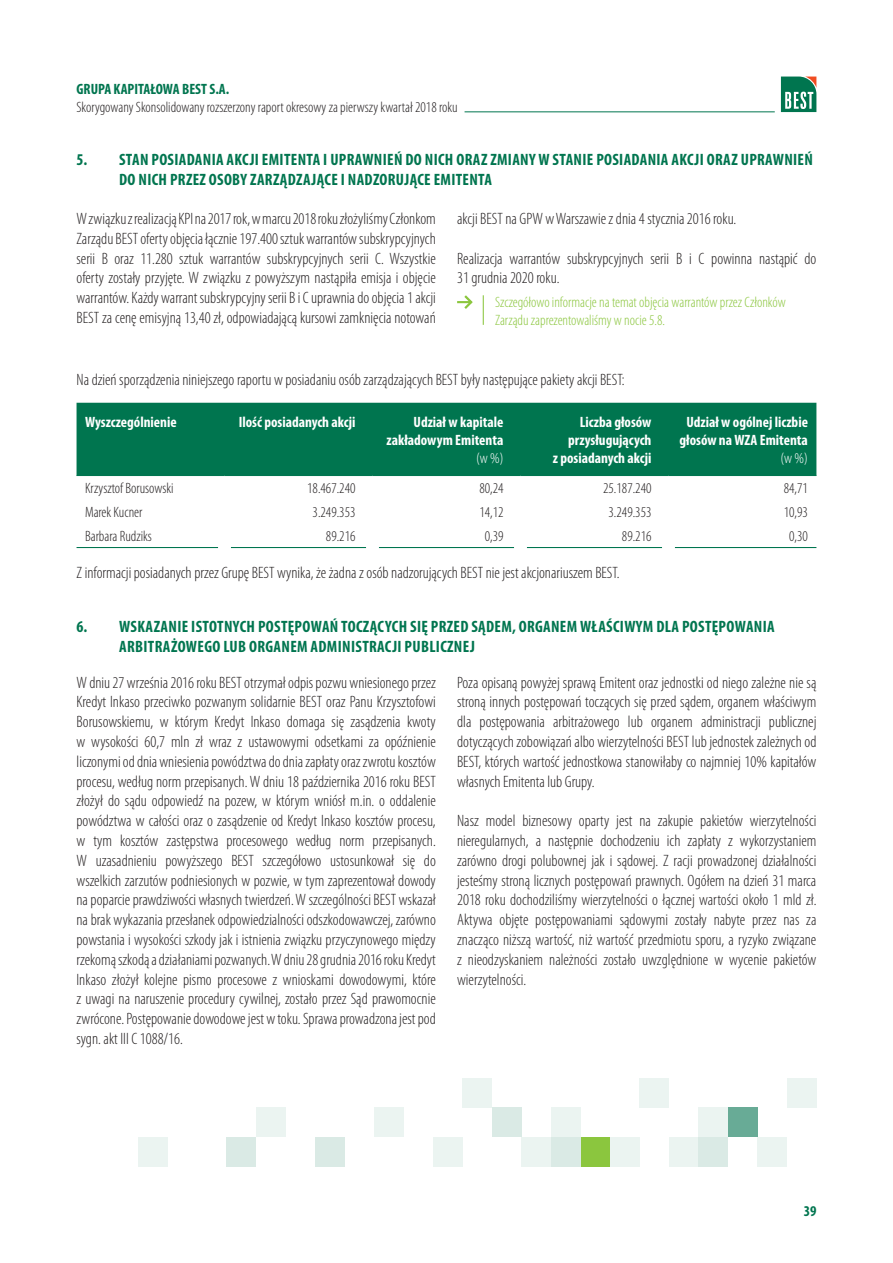
<style>
.page{position:relative;width:893px;height:1263px;background:#fff}
.page>*{position:absolute;margin:0;border:0;box-sizing:border-box;transform-origin:0 0}
.t1{font:300 condensed 16.5px/19.8px "Myriad Pro";color:#231f20;text-align:justify}
.t2{font:700 condensed 16.5px/19.8px "Myriad Pro";letter-spacing:.02em;color:#00754f}
.t3{font:300 condensed 15px "Myriad Pro";color:#231f20}
.t4{font:700 condensed 15px/18px "Myriad Pro";color:#fff;text-align:right}
.t5{font:300 condensed 15px/18px "Myriad Pro";color:#8bc63e}
.t6{font:700 condensed 15px "Myriad Pro";color:#00754f}
.t7{font:300 condensed 15px "Myriad Pro";color:#fff}
</style>
<div class="page">
<svg style="left:781px;top:77px;width:35px;height:35px"></svg>
<hr style="left:465px;top:112px;width:310px;height:1px;background:#00754f">
<div style="left:77px;top:403px;width:739px;height:72px;background:#00754f"></div>
<hr style="left:77px;top:547px;width:141px;height:1px;background:#00754f">
<hr style="left:231px;top:547px;width:135px;height:1px;background:#00754f">
<hr style="left:379px;top:547px;width:135px;height:1px;background:#00754f">
<hr style="left:527px;top:547px;width:135px;height:1px;background:#00754f">
<hr style="left:675px;top:547px;width:141px;height:1px;background:#00754f">
<hr style="left:77px;top:475px;width:148px;height:1px;background:#00754f">
<hr style="left:225px;top:475px;width:147px;height:1px;background:#00754f">
<hr style="left:372px;top:475px;width:148px;height:1px;background:#00754f">
<hr style="left:520px;top:475px;width:148px;height:1px;background:#00754f">
<hr style="left:668px;top:475px;width:148px;height:1px;background:#00754f">
<hr style="left:483px;top:295px;width:1px;height:30px;background:#8bc63e">
<svg style="left:457px;top:295px;width:16px;height:14px"></svg>
<div style="left:551px;top:1107px;width:29px;height:30px;background:#ebf4f1"></div>
<div style="left:698px;top:1107px;width:30px;height:30px;background:#ebf4f1"></div>
<div style="left:374px;top:1107px;width:29px;height:30px;background:#ebf4f1"></div>
<div style="left:521px;top:1137px;width:30px;height:29px;background:#ebf4f1"></div>
<div style="left:669px;top:1137px;width:29px;height:29px;background:#ebf4f1"></div>
<div style="left:226px;top:1137px;width:30px;height:29px;background:#daeae5"></div>
<div style="left:315px;top:1137px;width:29px;height:29px;background:#daeae5"></div>
<div style="left:492px;top:1107px;width:29px;height:30px;background:#daeae5"></div>
<div style="left:728px;top:1107px;width:29px;height:30px;background:#68ab96"></div>
<div style="left:610px;top:1137px;width:29px;height:29px;background:#ebf4f1"></div>
<div style="left:757px;top:1137px;width:30px;height:29px;background:#ebf4f1"></div>
<div style="left:433px;top:1137px;width:29px;height:29px;background:#ebf4f1"></div>
<div style="left:138px;top:1137px;width:29px;height:29px;background:#ebf4f1"></div>
<div style="left:580px;top:1137px;width:30px;height:29px;background:#8bc63e"></div>
<div style="left:256px;top:1107px;width:30px;height:30px;background:#ebf4f1"></div>
<div style="left:639px;top:1078px;width:30px;height:29px;background:#ebf4f1"></div>
<div style="left:787px;top:1078px;width:29px;height:29px;background:#ebf4f1"></div>
<div style="left:551px;top:1137px;width:29px;height:29px;background:#daeae5"></div>
<div style="left:698px;top:1137px;width:30px;height:29px;background:#daeae5"></div>
<div style="left:462px;top:1078px;width:30px;height:29px;background:#ebf4f1"></div>
<p class="t6" style="left:77px;top:81px;width:154px">GRUPA KAPITAŁOWA BEST S.A.</p>
<p class="t3" style="left:77px;top:99px;width:383px">Skorygowany Skonsolidowany rozszerzony raport okresowy za pierwszy kwartał 2018 roku</p>
<p class="t2" style="left:119px;top:150px;width:695px;text-indent:-43px">5. STAN POSIADANIA AKCJI EMITENTA I UPRAWNIEŃ DO NICH ORAZ ZMIANY W STANIE POSIADANIA AKCJI ORAZ UPRAWNIEŃ<br>DO NICH PRZEZ OSOBY ZARZĄDZAJĄCE I NADZORUJĄCE EMITENTA</p>
<p class="t1" style="left:77px;top:209px;width:361px">Wzwiązku zrealizacją KPI na 2017 rok, wmarcu 2018 roku złożyliśmy Członkom Zarządu BEST oferty objęcia łącznie 197.400 sztuk warrantów subskrypcyjnych serii B oraz 11.280 sztuk warrantów subskrypcyjnych serii C. Wszystkie oferty zostały przyjęte. W związku z powyższym nastąpiła emisja i objęcie warrantów. Każdy warrant subskrypcyjny serii B iC uprawnia do objęcia 1 akcji BEST za cenę emisyjną 13,40 zł, odpowiadającą kursowi zamknięcia notowań</p>
<p class="t1" style="left:457px;top:209px;width:281px">akcji BEST na GPW wWarszawie z dnia 4 stycznia 2016roku.</p>
<p class="t1" style="left:457px;top:249px;width:361px">Realizacja warrantów subskrypcyjnych serii B i C powinna nastąpić do<br>31grudnia 2020 roku.</p>
<p class="t5" style="left:495px;top:293px;width:292px">Szczegółowo informacje na temat objęcia warrantów przez Członków<br>Zarządu zaprezentowaliśmy w nocie 5.8.</p>
<p class="t1" style="left:77px;top:370px;width:550px">Na dzień sporządzenia niniejszego raportu w posiadaniu osób zarządzających BEST były następujące pakiety akcji BEST:</p>
<p class="t4" style="left:85px;top:413px;width:93px">Wyszczególnienie</p>
<p class="t4" style="left:239px;top:413px;width:118px">Ilość posiadanych akcji</p>
<p class="t4" style="left:387px;top:413px;width:118px">Udział w kapitale zakładowym Emitenta</p>
<p class="t7" style="left:476px;top:450px;width:29px">(w %)</p>
<p class="t4" style="left:553px;top:413px;width:100px">Liczba głosów przysługujących<br>z posiadanych akcji</p>
<p class="t4" style="left:680px;top:413px;width:130px;text-align:center">Udział w ogólnej liczbie głosów na WZA Emitenta</p>
<p class="t7" style="left:780px;top:450px;width:29px">(w %)</p>
<p class="t3" style="left:85px;top:480px;width:90px">Krzysztof Borusowski</p>
<p class="t3" style="left:307px;top:480px;width:50px">18.467.240</p>
<p class="t3" style="left:479px;top:480px;width:26px">80,24</p>
<p class="t3" style="left:603px;top:480px;width:50px">25.187.240</p>
<p class="t3" style="left:784px;top:480px;width:26px">84,71</p>
<p class="t3" style="left:85px;top:504px;width:59px">Marek Kucner</p>
<p class="t3" style="left:313px;top:504px;width:44px">3.249.353</p>
<p class="t3" style="left:479px;top:504px;width:26px">14,12</p>
<p class="t3" style="left:609px;top:504px;width:44px">3.249.353</p>
<p class="t3" style="left:784px;top:504px;width:26px">10,93</p>
<p class="t3" style="left:85px;top:528px;width:68px">Barbara Rudziks</p>
<p class="t3" style="left:326px;top:528px;width:31px">89.216</p>
<p class="t3" style="left:485px;top:528px;width:20px">0,39</p>
<p class="t3" style="left:622px;top:528px;width:31px">89.216</p>
<p class="t3" style="left:789px;top:528px;width:20px">0,30</p>
<p class="t1" style="left:77px;top:563px;width:544px">Zinformacji posiadanych przez Grupę BEST wynika, że żadna z osób nadzorujących BEST nie jest akcjonariuszem BEST.</p>
<p class="t2" style="left:119px;top:617px;width:657px;text-indent:-43px">6. WSKAZANIE ISTOTNYCH POSTĘPOWAŃ TOCZĄCYCH SIĘ PRZED SĄDEM, ORGANEM WŁAŚCIWYM DLA POSTĘPOWANIA<br>ARBITRAŻOWEGO LUB ORGANEM ADMINISTRACJI PUBLICZNEJ</p>
<p class="t1" style="left:77px;top:672px;width:361px">Wdniu 27 września 2016 roku BEST otrzymał odpis pozwu wniesionego przez Kredyt Inkaso przeciwko pozwanym solidarnie BEST oraz Panu Krzysztofowi Borusowskiemu, w którym Kredyt Inkaso domaga się zasądzenia kwoty w wysokości 60,7 mln zł wraz z ustawowymi odsetkami za opóźnienie liczonymi od dnia wniesienia powództwa do dnia zapłaty oraz zwrotu kosztów procesu, według norm przepisanych. W dniu 18 października 2016 roku BEST złożył do sądu odpowiedź na pozew, w którym wniósł m.in. o oddalenie powództwa w całości oraz o zasądzenie od Kredyt Inkaso kosztów procesu, w tym kosztów zastępstwa procesowego według norm przepisanych.<br>W uzasadnieniu powyższego BEST szczegółowo ustosunkował się do wszelkich zarzutów podniesionych w pozwie, w tym zaprezentował dowody na poparcie prawdziwości własnych twierdzeń. W szczególności BEST wskazał na brak wykazania przesłanek odpowiedzialności odszkodowawczej, zarówno powstania i wysokości szkody jak i istnienia związku przyczynowego między rzekomą szkodą adziałaniami pozwanych. Wdniu 28 grudnia 2016 roku Kredyt Inkaso złożył kolejne pismo procesowe z wnioskami dowodowymi, które z uwagi na naruszenie procedury cywilnej, zostało przez Sąd prawomocnie zwrócone. Postępowanie dowodowe jest w toku. Sprawa prowadzona jest pod sygn. akt III C 1088/16.</p>
<p class="t1" style="left:457px;top:672px;width:361px">Poza opisaną powyżej sprawą Emitent oraz jednostki od niego zależne nie są stroną innych postępowań toczących się przed sądem, organem właściwym dla postępowania arbitrażowego lub organem administracji publicznej dotyczących zobowiązań albo wierzytelności BEST lub jednostek zależnych od BEST, których wartość jednostkowa stanowiłaby co najmniej 10% kapitałów własnych Emitenta lub Grupy.</p>
<p class="t1" style="left:457px;top:811px;width:361px">Nasz model biznesowy oparty jest na zakupie pakietów wierzytelności nieregularnych, a następnie dochodzeniu ich zapłaty z wykorzystaniem zarówno drogi polubownej jak i sądowej. Z racji prowadzonej działalności jesteśmy stroną licznych postępowań prawnych. Ogółem na dzień 31 marca 2018 roku dochodziliśmy wierzytelności o łącznej wartości około 1 mld zł.<br>Aktywa objęte postępowaniami sądowymi zostały nabyte przez nas za znacząco niższą wartość, niż wartość przedmiotu sporu, a ryzyko związane z nieodzyskaniem należności zostało uwzględnione w wycenie pakietów wierzytelności.</p>
<p class="t6" style="left:804px;top:1203px;width:14px">39</p>
</div>
